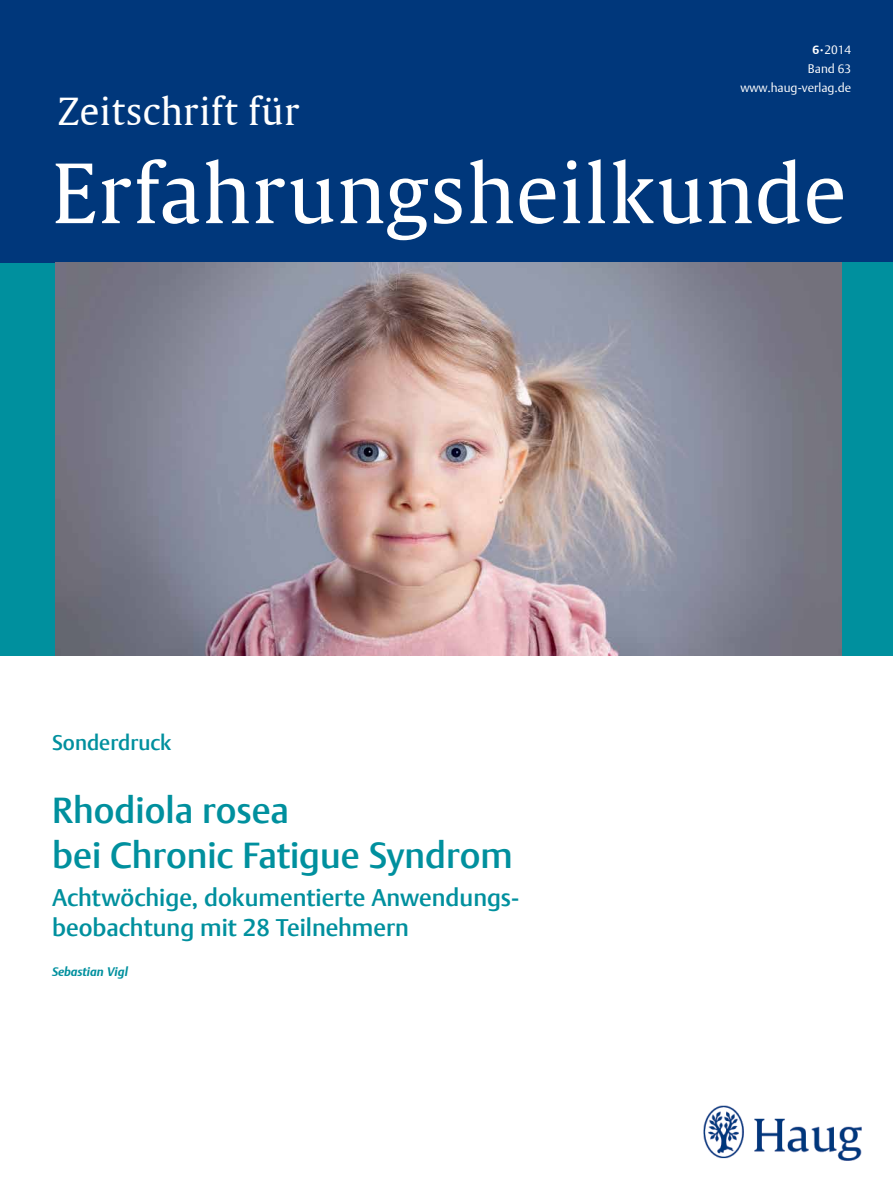
<style>
.page{position:relative;width:893px;height:1191px;background:#fff}
.page>*{position:absolute;margin:0;border:0;box-sizing:border-box;transform-origin:0 0}
.t1{font:81px "Thieme Gulliver 2011";letter-spacing:.01em;color:#fff}
.t2{font:37.2px "Thieme Gulliver 2011";letter-spacing:.01em;color:#fff}
.t3{font:500 36px/45px "Thieme Argo 2011";color:#00909e}
.t4{font:500 24px/30px "Thieme Argo 2011";color:#00909e}
.t5{font:500 21px "Thieme Argo 2011";color:#00909e}
.t6{font:300 12.3px/19px "Thieme Argo 2011";color:#fff;text-align:right}
.t7{font:italic 700 12.3px "Thieme Argo 2011";color:#00909e}
.t8{font:300 12px "Thieme Argo 2011";color:#fff}
.s1{font-weight:700}
.s2{font-size:7.5px}
.s3{font-size:12px}
</style>
<div class="page">
<div style="left:0;top:262px;width:85px;height:393px;background:#00909e"></div>
<div style="left:0;top:0;width:893px;height:262px;background:#00377b"></div>
<img style="left:703px;top:1105px;width:159px;height:55px">
<div style="left:808px;top:262px;width:85px;height:393px;background:#00909e"></div>
<img style="left:55px;top:262px;width:786px;height:393px">
<h2 class="t2" style="left:58px;top:94px;width:243px">Zeitschrift für</h2>
<p class="t8" style="left:812px;top:43px;width:40px"><span class="s1">6</span><span class="s2">•</span>2014</p>
<p class="t6" style="left:740px;top:59px;width:112px">Band <span class="s3">63 </span>www.haug-verlag.de</p>
<h1 class="t1" style="left:52px;top:155px;width:796px">Erfahrungsheilkunde</h1>
<p class="t5" style="left:52px;top:732px;width:121px">Sonderdruck</p>
<h3 class="t3" style="left:52px;top:789px;width:462px">Rhodiola rosea<br>bei Chronic Fatigue Syndrom</h3>
<p class="t4" style="left:52px;top:884px;width:469px">Achtwöchige, dokumentierte Anwendungs&shy;beobachtung mit 28 Teilnehmern</p>
<p class="t7" style="left:52px;top:965px;width:77px">Sebastian Vigl</p>
</div>
